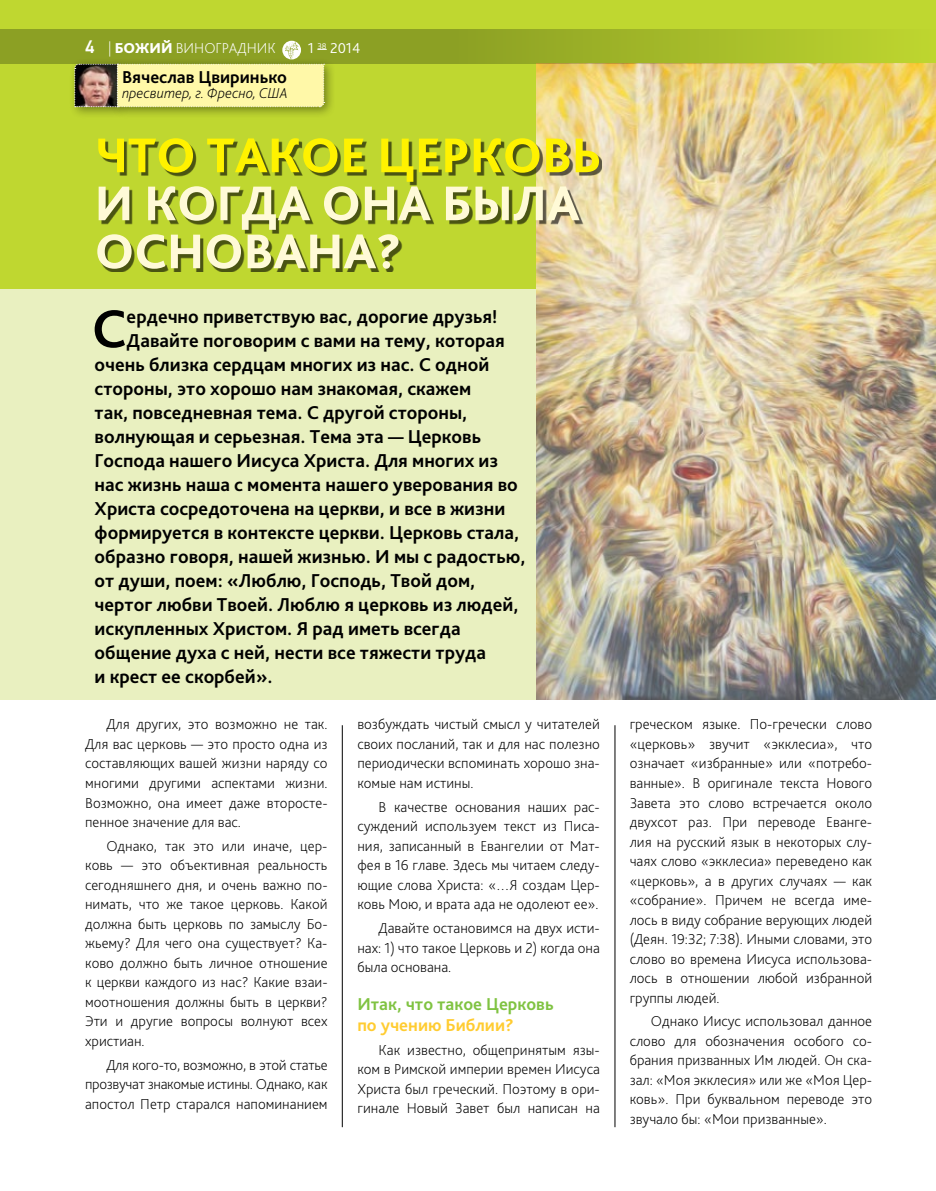
<style>
.page{position:relative;width:936px;height:1191px;background:#fff}
.page>*{position:absolute;margin:0;border:0;box-sizing:border-box;transform-origin:0 0}
.t1{font:700 55.95px "Bliss Pro";color:#000}
.t2{font:800 51px/48px "Bliss Pro";color:#fffad7}
.t3{font:800 51px "Bliss Pro";color:#fff200}
.t4{font:700 19.5px "Bliss Pro";color:#000}
.t5{font:700 18px "Bliss Pro";color:#80c342}
.t6{font:700 18px "Bliss Pro";color:#000}
.t7{font:700 18px "Bliss Pro";color:#ffcc31}
.t8{font:200 15px/19.5px "Bliss Pro";color:#000;text-align:justify}
.t9{font:italic 200 15px "Bliss Pro";color:#000}
.t10{font:200 15px "Bliss Pro";color:#fff}
.t11{font:300 15px "Bliss Pro";color:#fff}
.s1{font-family:"PF Din Text Pro";font-weight:500;font-size:18px}
.s2{font-weight:800}
</style>
<div class="page">
<div style="left:0;top:0;width:935px;height:289px;background:#bfd730"></div>
<div style="left:0;top:289px;width:935px;height:410px;background:#e9f0c0"></div>
<hr style="left:342px;top:725px;width:1px;height:402px;background:#000">
<hr style="left:614px;top:725px;width:1px;height:402px;background:#000">
<div style="left:68px;top:58px;width:61px;height:61px;background:#000;opacity:.41"></div>
<div style="left:111px;top:58px;width:225px;height:61px;background:#000;opacity:.41"></div>
<img style="left:536px;top:64px;width:399px;height:635px">
<div style="left:100px;top:141px;width:502px;height:131px;background:#000;opacity:.61"></div>
<div style="left:0;top:30px;width:935px;height:34px;background:linear-gradient(to right,#809321,#b2c92c)"></div>
<svg style="left:74px;top:41px;width:253px;height:66px;background:#c8c873"></svg>
<p class="t10" style="left:85px;top:39px;width:192px"><span class="s1">4</span> | <span class="s2">БОЖИЙ</span> ВИНОГРАДНИК</p>
<p class="t11" style="left:308px;top:39px;width:54px">1 <sup>38</sup> 2014</p>
<p class="t6" style="left:122px;top:66px;width:167px">Вячеслав Цвиринько</p>
<p class="t9" style="left:122px;top:83px;width:167px">пресвитер, г. Фресно, США</p>
<h2 class="t3" style="left:95px;top:124px;width:508px">ЧТО ТАКОЕ ЦЕРКОВЬ</h2>
<h2 class="t2" style="left:95px;top:178px;width:486px">И КОГДА ОНА БЫЛА<br>ОСНОВАНА?</h2>
<h1 class="t1" style="left:91px;top:294px;width:37px">С</h1>
<h3 class="t4" style="left:127px;top:305px;width:372px">ердечно приветствую вас, дорогие друзья!</h3>
<h3 class="t4" style="left:127px;top:329px;width:380px">Давайте поговорим с вами на тему, которая</h3>
<h3 class="t4" style="left:95px;top:353px;width:396px">очень близка сердцам многих из нас. С одной</h3>
<h3 class="t4" style="left:95px;top:377px;width:378px">стороны, это хорошо нам знакомая, скажем</h3>
<h3 class="t4" style="left:95px;top:401px;width:374px">так, повседневная тема. С другой стороны,</h3>
<h3 class="t4" style="left:95px;top:425px;width:388px">волнующая и серьезная. Тема эта — Церковь</h3>
<h3 class="t4" style="left:95px;top:449px;width:405px">Господа нашего Иисуса Христа. Для многих из</h3>
<h3 class="t4" style="left:95px;top:473px;width:424px">нас жизнь наша с момента нашего уверования во</h3>
<h3 class="t4" style="left:95px;top:497px;width:412px">Христа сосредоточена на церкви, и все в жизни</h3>
<h3 class="t4" style="left:95px;top:521px;width:426px">формируется в контексте церкви. Церковь стала,</h3>
<h3 class="t4" style="left:95px;top:545px;width:432px">образно говоря, нашей жизнью. И мы с радостью,</h3>
<h3 class="t4" style="left:95px;top:569px;width:382px">от души, поем: «Люблю, Господь, Твой дом,</h3>
<h3 class="t4" style="left:95px;top:593px;width:425px">чертог любви Твоей. Люблю я церковь из людей,</h3>
<h3 class="t4" style="left:95px;top:617px;width:367px">искупленных Христом. Я рад иметь всегда</h3>
<h3 class="t4" style="left:95px;top:641px;width:393px">общение духа с ней, нести все тяжести труда</h3>
<h3 class="t4" style="left:95px;top:665px;width:179px">и крест ее скорбей».</h3>
<p class="t8" style="left:85px;top:714px;width:244px;text-indent:21px">Для других, это возможно не так.<br>Для вас церковь — это просто одна из составляющих вашей жизни наряду со многими другими аспектами жизни.<br>Возможно, она имеет даже второсте&shy;пенное значение для вас.</p>
<p class="t8" style="left:85px;top:835px;width:244px;text-indent:21px">Однако, так это или иначе, цер&shy;ковь — это объективная реальность сегодняшнего дня, и очень важно по&shy;нимать, что же такое церковь. Какой должна быть церковь по замыслу Бо&shy;жьему? Для чего она существует? Ка&shy;ково должно быть личное отношение к церкви каждого из нас? Какие взаи&shy;моотношения должны быть в церкви?<br>Эти и другие вопросы волнуют всех христиан.</p>
<p class="t8" style="left:85px;top:1054px;width:244px;text-indent:21px">Для кого-то, возможно, в этой статье прозвучат знакомые истины. Однако, как апостол Петр старался напоминанием</p>
<p class="t8" style="left:357px;top:714px;width:244px">возбуждать чистый смысл у читателей своих посланий, так и для нас полезно периодически вспоминать хорошо зна&shy;комые нам истины.</p>
<p class="t8" style="left:357px;top:796px;width:244px;text-indent:21px">В качестве основания наших рас&shy;суждений используем текст из Писа&shy;ния, записанный в Евангелии от Мат&shy;фея в 16 главе. Здесь мы читаем следу&shy;ющие слова Христа: «…Я создам Цер&shy;ковь Мою, и врата ада не одолеют ее».</p>
<p class="t8" style="left:357px;top:918px;width:244px;text-indent:21px">Давайте остановимся на двух исти&shy;нах: 1) что такое Церковь и 2) когда она была основана.</p>
<p class="t5" style="left:357px;top:993px;width:198px">Итак, что такое Церковь</p>
<p class="t7" style="left:357px;top:1014px;width:158px">по учению Библии?</p>
<p class="t8" style="left:357px;top:1039px;width:244px;text-indent:21px">Как известно, общепринятым язы&shy;ком в Римской империи времен Иисуса Христа был греческий. Поэтому в ори&shy;гинале Новый Завет был написан на</p>
<p class="t8" style="left:629px;top:714px;width:244px">греческом языке. По-гречески слово «церковь» звучит «экклесиа», что означает «избранные» или «потребо&shy;ванные». В оригинале текста Нового Завета это слово встречается около двухсот раз. При переводе Еванге&shy;лия на русский язык в некоторых слу&shy;чаях слово «экклесиа» переведено как «церковь», а в других случаях — как «собрание». Причем не всегда име&shy;лось в виду собрание верующих людей (Деян. 19:32; 7:38). Иными словами, это слово во времена Иисуса использова&shy;лось в отношении любой избранной группы людей.</p>
<p class="t8" style="left:629px;top:1011px;width:244px;text-indent:21px">Однако Иисус использовал данное слово для обозначения особого со&shy;брания призванных Им людей. Он ска&shy;зал: «Моя экклесия» или же «Моя Цер&shy;ковь». При буквальном переводе это звучало бы: «Мои призванные».</p>
</div>
